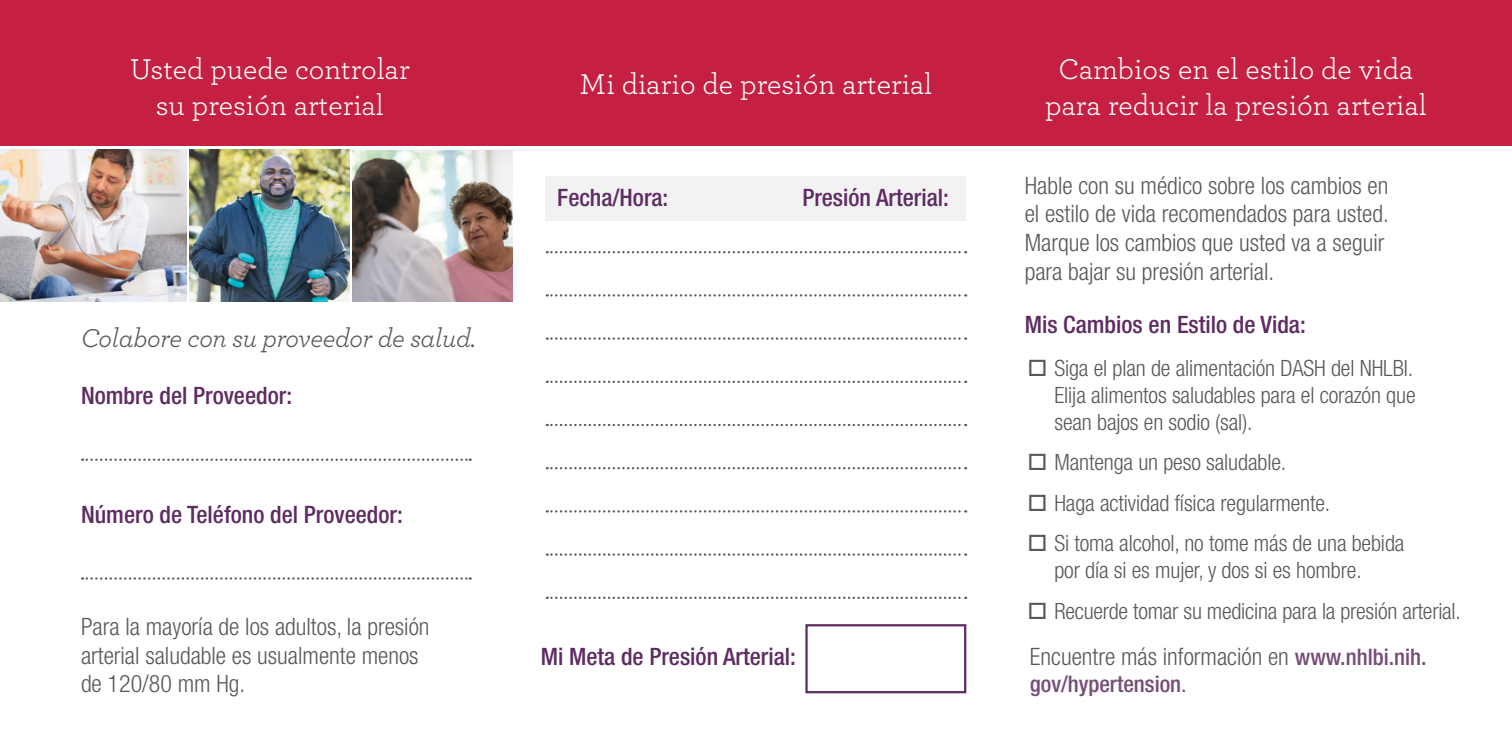
<style>
.page{position:relative;width:1512px;height:756px;background:#fff}
.page>*{position:absolute;margin:0;border:0;box-sizing:border-box;transform-origin:0 0}
.t1{font:30px/36px "Archer";color:#fff;text-align:center}
.t2{font:italic 27px "Archer";letter-spacing:-.01em;color:#58595b}
.t3{font:300 condensed 24px/28.8px "Helvetica Neue LT Std";color:#58595b}
.t4{font:500 condensed 24px "Helvetica Neue LT Std";color:#5e2b63}
.t5{font:500 condensed 22.8px "Helvetica Neue LT Std";color:#754d77}
.t6{font:300 condensed 22.5px/40.5px "Helvetica Neue LT Std";letter-spacing:-.005em;color:#58595b}
.s1{font-weight:500;font-size:22.8px;color:#754d77}
.s2{font-weight:400;color:#58595b}
</style>
<div class="page">
<div style="left:0;top:0;width:513px;height:146px;background:#c51f41"></div>
<div style="left:513px;top:0;width:999px;height:146px;background:#c51f41"></div>
<img style="left:0;top:149px;width:187px;height:153px">
<img style="left:190px;top:149px;width:160px;height:153px">
<img style="left:352px;top:150px;width:161px;height:152px">
<div style="left:805px;top:624px;width:161px;height:69px;background:#fff;border:2px solid #5e2b63"></div>
<svg style="left:547px;top:251px;width:419px;height:2px"></svg>
<svg style="left:547px;top:294px;width:419px;height:3px"></svg>
<svg style="left:547px;top:337px;width:419px;height:3px"></svg>
<svg style="left:547px;top:381px;width:419px;height:2px"></svg>
<svg style="left:547px;top:424px;width:419px;height:2px"></svg>
<svg style="left:547px;top:467px;width:419px;height:2px"></svg>
<svg style="left:547px;top:510px;width:419px;height:3px"></svg>
<svg style="left:547px;top:553px;width:419px;height:3px"></svg>
<svg style="left:547px;top:597px;width:419px;height:2px"></svg>
<div style="left:546px;top:177px;width:420px;height:44px;background:#f2f2f3"></div>
<svg style="left:82px;top:459px;width:389px;height:2px"></svg>
<svg style="left:82px;top:577px;width:389px;height:3px"></svg>
<h1 class="t1" style="left:130px;top:50px;width:281px">Usted puede controlar su presión arterial</h1>
<p class="t2" style="left:81px;top:319px;width:396px">Colabore con su proveedor de salud.</p>
<p class="t4" style="left:81px;top:381px;width:213px">Nombre del Proveedor:</p>
<p class="t4" style="left:81px;top:500px;width:323px">Número de Teléfono del Proveedor:</p>
<p class="t3" style="left:81px;top:612px;width:350px">Para la mayoría de los adultos, la presión arterial saludable es usualmente menos de 120/80 mm Hg.</p>
<h1 class="t1" style="left:580px;top:65px;width:354px">Mi diario de presión arterial</h1>
<p class="t4" style="left:557px;top:183px;width:113px">Fecha/Hora:</p>
<p class="t4" style="left:802px;top:183px;width:148px">Presión Arterial:</p>
<p class="t4" style="left:541px;top:642px;width:257px">Mi Meta de Presión Arterial:</p>
<h1 class="t1" style="left:1045px;top:50px;width:383px">Cambios en el estilo de vida para reducir la presión arterial</h1>
<p class="t3" style="left:1025px;top:171px;width:366px">Hable con su médico sobre los cambios en el estilo de vida recomendados para usted.<br>Marque los cambios que usted va a seguir para bajar su presión arterial.</p>
<p class="t4" style="left:1025px;top:311px;width:283px">Mis Cambios en Estilo de Vida:</p>
<p class="t6" style="left:1054px;top:354px;width:363px;line-height:27px;text-align:justify">Siga el plan de alimentación DASH del NHLBI.<br>Elija alimentos saludables para el corazón que sean bajos en sodio (sal).</p>
<p class="t6" style="left:1054px;top:442px;width:352px">Mantenga un peso saludable.<br>Haga actividad física regularmente.<br>Si toma alcohol, no tome más de una bebida</p>
<p class="t6" style="left:1054px;top:550px;width:408px">por día si es mujer, y dos si es hombre.<br>Recuerde tomar su medicina para la presión arterial.</p>
<p class="t3" style="left:1030px;top:642px;width:398px">Encuentre más información en <span class="s1">www.nhlbi.nih.</span></p>
<p class="t5" style="left:1030px;top:670px;width:158px">gov/hypertension<span class="s2">.</span></p>
</div>
